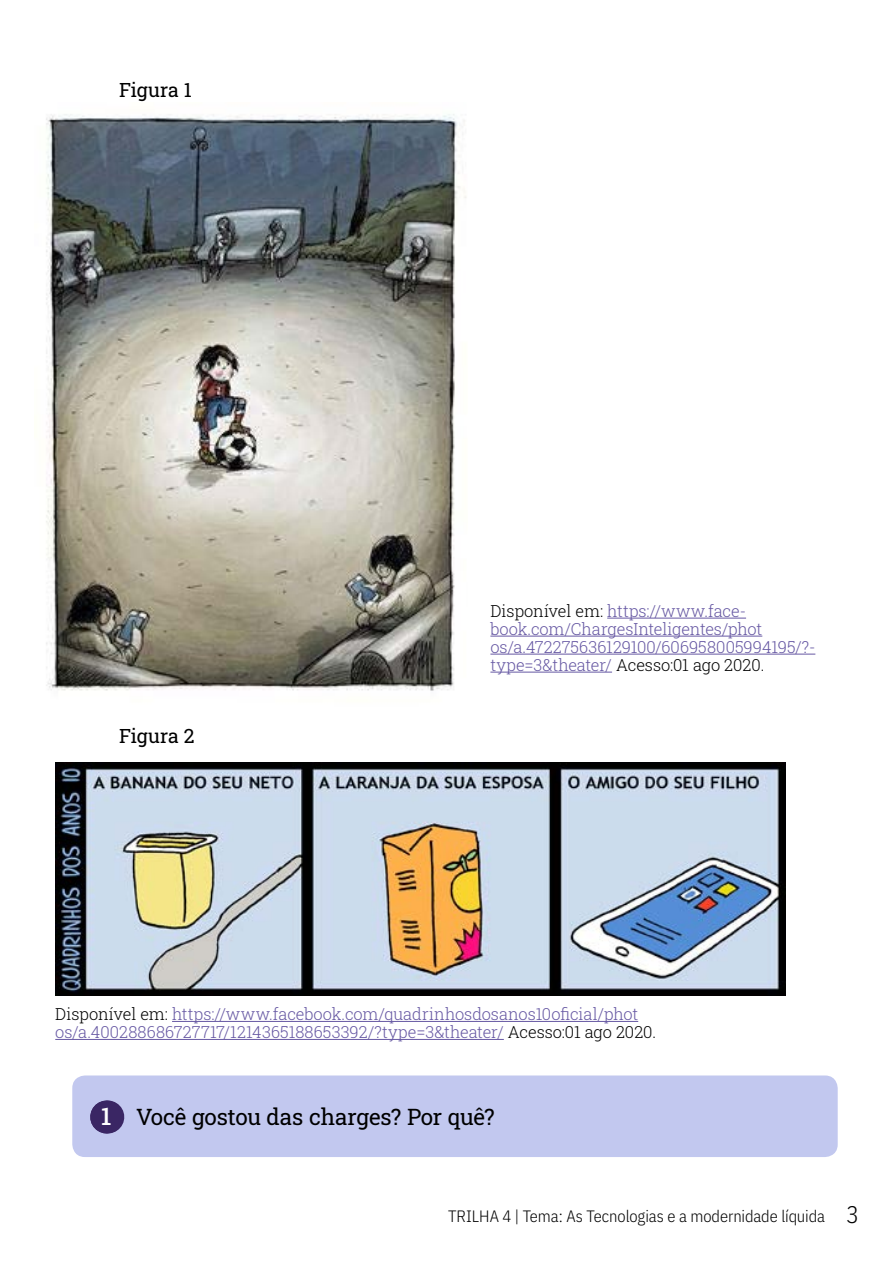
<style>
.page{position:relative;width:893px;height:1263px;background:#fff}
.page>*{position:absolute;margin:0;border:0;box-sizing:border-box;transform-origin:0 0}
.t1{font:22.5px "Roboto Slab";letter-spacing:-.01em;color:#000}
.Figura{font:19.5px "Roboto Slab";letter-spacing:-.005em;color:#000}
.Texto_normal{font:300 16.5px/18px "Roboto Slab";letter-spacing:-.005em;color:#6658a3}
.t2{font:300 16.5px "IBM Plex Sans Cond";letter-spacing:-.005em;color:#000}
.s1{color:#000}
.s2{font-weight:500;font-size:24px;color:#fff}
.s3{font-size:24px}
</style>
<div class="page">
<hr style="left:172px;top:1021px;width:466px;height:1px;background:#6658a3">
<hr style="left:55px;top:1039px;width:449px;height:1px;background:#6658a3">
<div style="left:72px;top:1075px;width:766px;height:82px;background:#c2c8ef;border-radius:13px"></div>
<svg style="left:72px;top:1100px;width:35px;height:33px"></svg>
<hr style="left:0;top:1100px;width:1px;height:33px;background:#3a2664">
<hr style="left:107px;top:1100px;width:1px;height:33px;background:#3a2664">
<img style="left:46px;top:114px;width:421px;height:577px">
<img style="left:55px;top:763px;width:731px;height:232px">
<hr style="left:607px;top:618px;width:139px;height:1px;background:#6658a3">
<hr style="left:490px;top:636px;width:272px;height:1px;background:#6658a3">
<hr style="left:490px;top:654px;width:325px;height:1px;background:#6658a3">
<hr style="left:490px;top:672px;width:122px;height:1px;background:#6658a3">
<p class="Figura" style="left:119px;top:77px;width:74px">Figura 1</p>
<p class="Figura" style="left:119px;top:723px;width:77px">Figura 2</p>
<p class="Texto_normal" style="left:490px;top:601px;width:326px"><span class="s1">Disponível em:</span> https://www.face&shy;book.com/ChargesInteligentes/phot os/a.472275636129100/606958005994195/?- type=3&amp;theater/ <span class="s1">Acesso:01 ago 2020.</span></p>
<p class="Texto_normal" style="left:55px;top:1005px;width:602px"><span class="s1">Disponível em:</span> https://www.facebook.com/quadrinhosdosanos10oficial/phot os/a.400288686727717/1214365188653392/?type=3&amp;theater/ <span class="s1">Acesso:01 ago 2020.</span></p>
<p class="t1" style="left:101px;top:1101px;width:395px"><span class="s2">1</span> Você gostou das charges? Por quê?</p>
<p class="t2" style="left:448px;top:1203px;width:413px">TRILHA 4 | Tema: As Tecnologias e a modernidade líquida <span class="s3">3</span></p>
</div>
